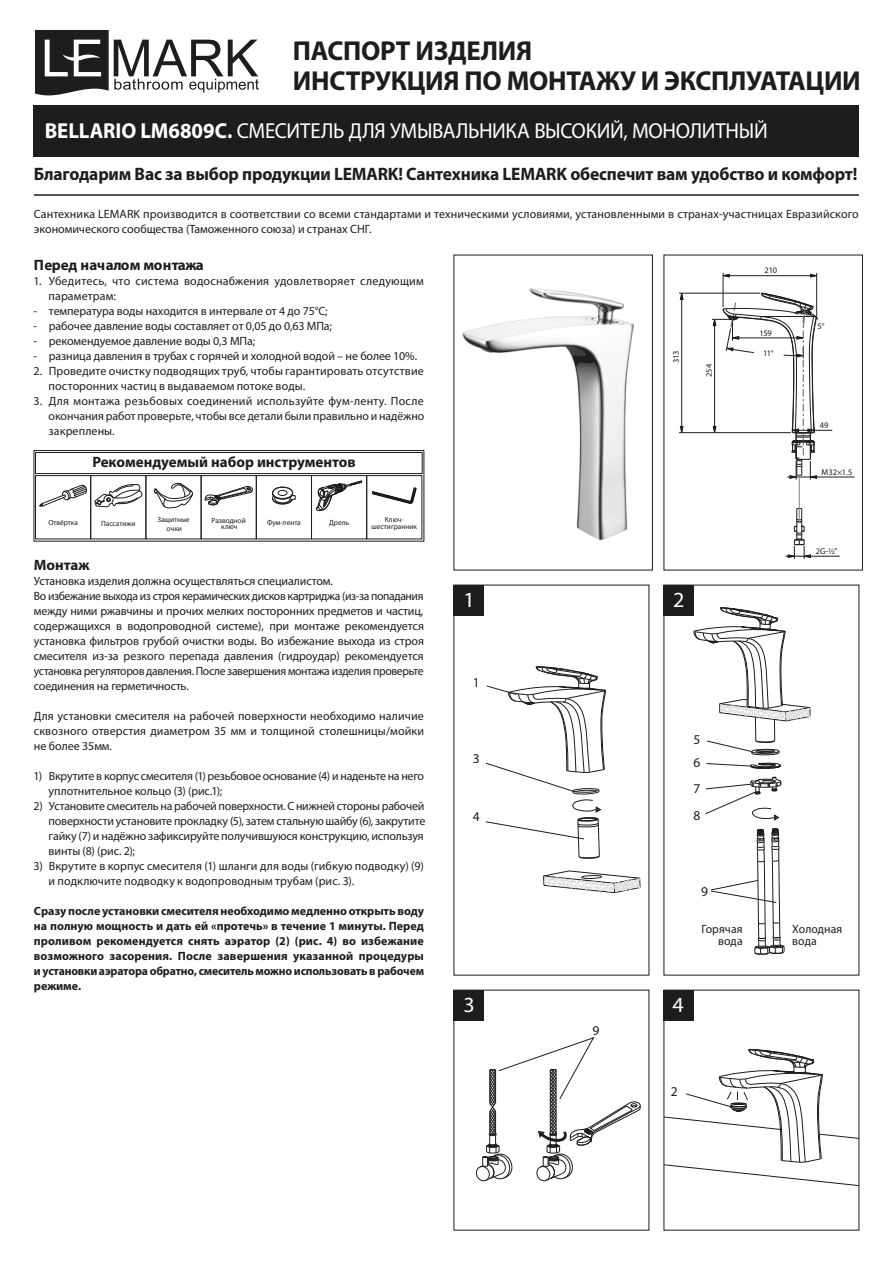
<style>
.page{position:relative;width:893px;height:1263px;background:#fff}
.page>*{position:absolute;margin:0;border:0;box-sizing:border-box;transform-origin:0 0}
.t1{font:700 27.45px/30px "Myriad Pro";letter-spacing:-.01em;color:#1d1d1b}
.t2{font:21.75px "Myriad Pro";letter-spacing:-.015em;color:#fff;scale:.96 1}
.t3{font:21.6px "Myriad Pro";color:#fff}
.t4{font:700 18px "Myriad Pro";letter-spacing:-.01em;color:#1d1d1b}
.t5{font:700 15px "Myriad Pro";color:#1d1d1b}
.t6{font:700 15px "Myriad Pro";letter-spacing:-.025em;color:#1d1d1b}
.t7{font:13.5px/22.5px "Myriad Pro";color:#1d1d1b}
.t8{font:12px/15px "Myriad Pro";letter-spacing:-.005em;color:#1d1d1b}
.t9{font:700 12px/15px "Myriad Pro";letter-spacing:-.01em;color:#1d1d1b;text-align:justify}
.t10{font:12px/15px "Myriad Pro";letter-spacing:.02em;color:#1d1d1b}
.t11{font:8.4px "Myriad Pro";letter-spacing:-.015em;color:#1d1d1b}
.t12{font:7.5px/9px "Myriad Pro";color:#1d1d1b;text-align:center}
.s1{font-weight:700}
</style>
<div class="page">
<div style="left:34px;top:105px;width:825px;height:51px;background:#1d1d1b"></div>
<svg style="left:35px;top:30px;width:224px;height:66px"></svg>
<hr style="left:34px;top:194px;width:825px;height:2px;background:#1d1d1b">
<div style="left:454px;top:255px;width:199px;height:315px;border:1px solid #1d1d1b"></div>
<div style="left:664px;top:255px;width:199px;height:315px;border:1px solid #1d1d1b"></div>
<div style="left:35px;top:452px;width:387px;height:22px;border:1px solid #1d1d1b"></div>
<div style="left:34px;top:450px;width:390px;height:91px;border:1px solid #1d1d1b"></div>
<svg style="left:154px;top:482px;width:39px;height:27px"></svg>
<svg style="left:205px;top:486px;width:48px;height:19px"></svg>
<svg style="left:272px;top:486px;width:24px;height:19px"></svg>
<svg style="left:372px;top:487px;width:45px;height:17px"></svg>
<svg style="left:316px;top:474px;width:48px;height:37px"></svg>
<svg style="left:39px;top:484px;width:48px;height:23px"></svg>
<svg style="left:94px;top:484px;width:49px;height:23px"></svg>
<div style="left:35px;top:475px;width:56px;height:64px;border:1px solid #1d1d1b"></div>
<div style="left:90px;top:475px;width:56px;height:64px;border:1px solid #1d1d1b"></div>
<div style="left:201px;top:475px;width:56px;height:64px;border:1px solid #1d1d1b"></div>
<div style="left:256px;top:475px;width:56px;height:64px;border:1px solid #1d1d1b"></div>
<div style="left:311px;top:475px;width:56px;height:64px;border:1px solid #1d1d1b"></div>
<div style="left:366px;top:475px;width:56px;height:64px;border:1px solid #1d1d1b"></div>
<div style="left:454px;top:585px;width:30px;height:30px;background:#1d1d1b"></div>
<div style="left:664px;top:585px;width:30px;height:30px;background:#1d1d1b"></div>
<div style="left:454px;top:990px;width:30px;height:30px;background:#1d1d1b"></div>
<div style="left:664px;top:990px;width:30px;height:30px;background:#1d1d1b"></div>
<svg style="left:485px;top:666px;width:121px;height:193px"></svg>
<svg style="left:543px;top:870px;width:98px;height:23px"></svg>
<svg style="left:693px;top:607px;width:117px;height:213px"></svg>
<svg style="left:710px;top:828px;width:75px;height:127px"></svg>
<svg style="left:663px;top:1049px;width:196px;height:137px"></svg>
<svg style="left:476px;top:1037px;width:165px;height:144px"></svg>
<svg style="left:810px;top:274px;width:6px;height:4px"></svg>
<svg style="left:724px;top:274px;width:6px;height:4px"></svg>
<svg style="left:680px;top:294px;width:3px;height:6px"></svg>
<svg style="left:680px;top:426px;width:3px;height:6px"></svg>
<hr style="left:785px;top:556px;width:55px;height:1px;background:#1d1d1b">
<hr style="left:681px;top:293px;width:1px;height:140px;background:#1d1d1b">
<hr style="left:787px;top:477px;width:67px;height:1px;background:#1d1d1b">
<hr style="left:723px;top:273px;width:1px;height:34px;background:#1d1d1b">
<hr style="left:679px;top:432px;width:112px;height:1px;background:#1d1d1b">
<hr style="left:792px;top:430px;width:40px;height:1px;background:#1d1d1b">
<hr style="left:799px;top:475px;width:1px;height:47px;background:#858584">
<hr style="left:816px;top:273px;width:1px;height:43px;background:#1d1d1b">
<hr style="left:679px;top:293px;width:81px;height:1px;background:#1d1d1b">
<hr style="left:723px;top:275px;width:94px;height:1px;background:#1d1d1b">
<svg style="left:788px;top:508px;width:23px;height:51px"></svg>
<svg style="left:712px;top:293px;width:107px;height:187px"></svg>
<img style="left:462px;top:288px;width:172px;height:252px">
<h1 class="t1" style="left:293px;top:35px;width:569px">ПАСПОРТ ИЗДЕЛИЯ<br>ИНСТРУКЦИЯ ПО МОНТАЖУ И ЭКСПЛУАТАЦИИ</h1>
<h2 class="t2" style="left:45px;top:117px;width:755px"><span class="s1">BELLARIO LM6809C.</span> СМЕСИТЕЛЬ ДЛЯ УМЫВАЛЬНИКА ВЫСОКИЙ, МОНОЛИТНЫЙ</h2>
<h3 class="t4" style="left:34px;top:162px;width:825px">Благодарим Вас за выбор продукции LEMARK! Сантехника LEMARK обеспечит вам удобство и комфорт!</h3>
<p class="t8" style="left:34px;top:206px;width:826px">Сантехника LEMARK производится в соответствии со всеми стандартами и техническими условиями, установленными в странах-участницах Евразийского экономического сообщества (Таможенного союза) и странах СНГ.</p>
<p class="t6" style="left:34px;top:255px;width:171px">Перед началом монтажа</p>
<p class="t10" style="left:49px;top:273px;width:377px;text-indent:-15px">1. Убедитесь, что система водоснабжения удовлетворяет следующим параметрам:</p>
<p class="t8" style="left:34px;top:303px;width:296px">- температура воды находится в интервале от 4 до 75°C;</p>
<p class="t8" style="left:34px;top:318px;width:300px">- рабочее давление воды составляет от 0,05 до 0,63 МПа;</p>
<p class="t8" style="left:34px;top:333px;width:223px">- рекомендуемое давление воды 0,3 МПа;</p>
<p class="t8" style="left:34px;top:348px;width:385px">- разница давления в трубах с горячей и холодной водой – не более 10%.</p>
<p class="t8" style="left:49px;top:363px;width:377px;text-indent:-15px">2. Проведите очистку подводящих труб, чтобы гарантировать отсутствие посторонних частиц в выдаваемом потоке воды.</p>
<p class="t8" style="left:49px;top:393px;width:377px;text-align:justify;text-indent:-15px">3. Для монтажа резьбовых соединений используйте фум-ленту. После окончания работ проверьте, чтобы все детали были правильно и надёжно закреплены.</p>
<p class="t5" style="left:92px;top:452px;width:265px">Рекомендуемый набор инструментов</p>
<p class="t12" style="left:48px;top:518px;width:31px">Отвёртка</p>
<p class="t12" style="left:101px;top:519px;width:36px">Пассатижи</p>
<p class="t12" style="left:157px;top:514px;width:34px">Защитные очки</p>
<p class="t12" style="left:212px;top:517px;width:36px;line-height:6.6px">Разводной ключ</p>
<p class="t12" style="left:267px;top:518px;width:35px">Фум-лента</p>
<p class="t12" style="left:329px;top:518px;width:21px">Дрель</p>
<p class="t12" style="left:371px;top:515px;width:47px;line-height:7.2px">Ключ&shy;шестигранник</p>
<p class="t5" style="left:34px;top:555px;width:57px">Монтаж</p>
<p class="t8" style="left:34px;top:573px;width:392px">Установка изделия должна осуществляться специалистом.<br>Во избежание выхода из строя керамических дисков картриджа (из-за попадания между ними ржавчины и прочих мелких посторонних предметов и частиц, содержащихся в водопроводной системе), при монтаже рекомендуется установка фильтров грубой очистки воды. Во избежание выхода из строя смесителя из-за резкого перепада давления (гидроудар) рекомендуется установка регуляторов давления. После завершения монтажа изделия проверьте соединения на герметичность.</p>
<p class="t8" style="left:34px;top:708px;width:392px;text-align:justify">Для установки смесителя на рабочей поверхности необходимо наличие сквозного отверстия диаметром 35 мм и толщиной столешницы/мойки не более 35мм.</p>
<p class="t8" style="left:49px;top:768px;width:377px;text-indent:-15px">1) Вкрутите в корпус смесителя (1) резьбовое основание (4) и наденьте на него уплотнительное кольцо (3) (рис.1);</p>
<p class="t8" style="left:49px;top:798px;width:378px;text-align:justify;text-indent:-15px">2) Установите смеситель на рабочей поверхности. С нижней стороны рабочей поверхности установите прокладку (5), затем стальную шайбу (6), закрутите гайку (7) и надёжно зафиксируйте получившуюся конструкцию, используя винты (8) (рис. 2);</p>
<p class="t8" style="left:49px;top:858px;width:377px;text-indent:-15px">3) Вкрутите в корпус смесителя (1) шланги для воды (гибкую подводку) (9) и подключите подводку к водопроводным трубам (рис. 3).</p>
<p class="t9" style="left:34px;top:903px;width:392px">Сразу после установки смесителя необходимо медленно открыть воду на полную мощность и дать ей «протечь» в течение 1 минуты. Перед проливом рекомендуется снять аэратор (2) (рис. 4) во избежание возможного засорения. После завершения указанной процедуры и установки аэратора обратно, смеситель можно использовать в рабочем режиме.</p>
<p class="t11" style="left:765px;top:265px;width:14px">210</p>
<p class="t11" style="left:759px;top:328px;width:14px">159</p>
<p class="t11" style="left:671px;top:363px;width:14px;rotate:-90deg">313</p>
<p class="t11" style="left:763px;top:348px;width:12px">11°</p>
<p class="t11" style="left:704px;top:377px;width:15px;rotate:-90deg">254</p>
<h3 class="t3" style="left:464px;top:587px;width:13px">1</h3>
<h3 class="t3" style="left:673px;top:587px;width:13px">2</h3>
<p class="t7" style="left:473px;top:671px;width:8px">1</p>
<p class="t7" style="left:473px;top:747px;width:8px">3</p>
<p class="t7" style="left:473px;top:805px;width:8px">4</p>
<p class="t7" style="left:693px;top:728px;width:8px">5<br>6</p>
<p class="t7" style="left:693px;top:775px;width:8px;line-height:26.7px">7<br>8</p>
<p class="t11" style="left:817px;top:321px;width:9px">5°</p>
<p class="t11" style="left:820px;top:420px;width:10px">49</p>
<p class="t11" style="left:821px;top:467px;width:32px">М32×1.5</p>
<p class="t11" style="left:816px;top:545px;width:23px">2G-½"</p>
<p class="t7" style="left:701px;top:880px;width:8px">9</p>
<p class="t8" style="left:702px;top:923px;width:43px;line-height:12px;text-align:right">Горячая вода</p>
<p class="t8" style="left:792px;top:923px;width:52px;line-height:12px">Холодная вода</p>
<h3 class="t3" style="left:464px;top:992px;width:13px">3</h3>
<h3 class="t3" style="left:673px;top:991px;width:13px">4</h3>
<p class="t7" style="left:593px;top:1019px;width:8px">9</p>
<p class="t7" style="left:671px;top:1079px;width:8px">2</p>
</div>
